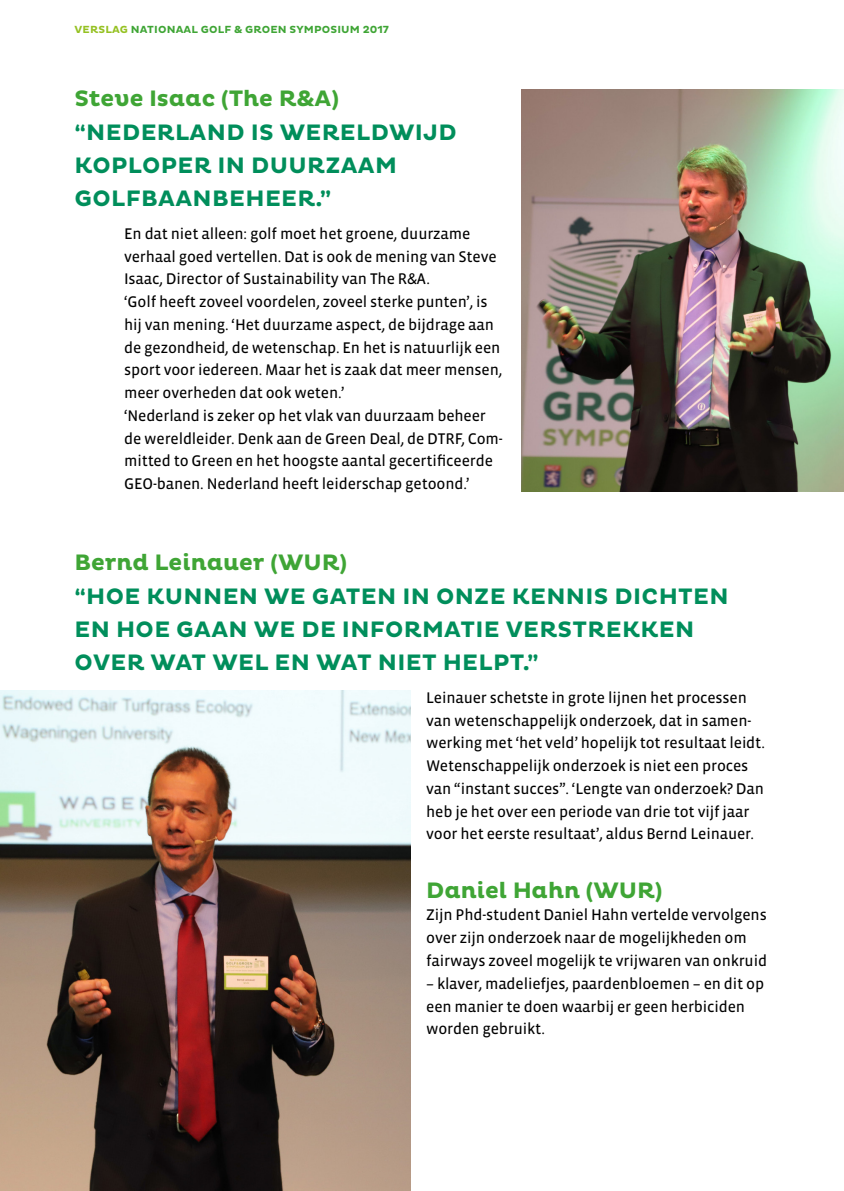
<style>
.page{position:relative;width:844px;height:1191px;background:#fff}
.page>*{position:absolute;margin:0;border:0;box-sizing:border-box;transform-origin:0 0}
.Kop_quote{font:700 22.75px/33.2px "Pluto";letter-spacing:.015em;color:#008e5b}
.Spreker{font:700 22.75px "Pluto";color:#3fa535}
.Broodtekst_inspring{font:15.75px/22.8px "Vista Sans Reg";letter-spacing:-.01em;color:#000}
.Chapeau{font:700 10.5px "Pluto";letter-spacing:.015em;color:#3fa535}
.s1{color:#95c122}
</style>
<div class="page">
<img style="left:521px;top:89px;width:322px;height:402px">
<img style="left:0;top:690px;width:410px;height:501px">
<p class="Chapeau" style="left:74px;top:23px;width:316px"><span class="s1">VERSLAG</span> NATIONAAL GOLF &amp; GROEN SYMPOSIUM 2017</p>
<p class="Spreker" style="left:74px;top:86px;width:266px">Steve Isaac (The R&amp;A)</p>
<p class="Kop_quote" style="left:74px;top:116px;width:384px">“NEDERLAND IS WERELDWIJD<br>KOPLOPER IN DUURZAAM<br>GOLFBAANBEHEER.”</p>
<p class="Broodtekst_inspring" style="left:124px;top:222px;width:374px">En dat niet alleen: golf moet het groene, duurzame verhaal goed vertellen. Dat is ook de mening van Steve<br>Isaac, Director of Sustainability van The R&amp;A.</p>
<p class="Broodtekst_inspring" style="left:124px;top:291px;width:379px">‘Golf heeft zoveel voordelen, zoveel sterke punten’, is hij van mening. ‘Het duurzame aspect, de bijdrage aan de gezondheid, de wetenschap. En het is natuurlijk een sport voor iedereen. Maar het is zaak dat meer mensen, meer overheden dat ook weten.’</p>
<p class="Broodtekst_inspring" style="left:124px;top:404px;width:380px">‘Nederland is zeker op het vlak van duurzaam beheer de wereldleider. Denk aan de Green Deal, de DTRF, Com&shy;mitted to Green en het hoogste aantal gecertificeerde GEO-banen. Nederland heeft leiderschap getoond.’</p>
<p class="Spreker" style="left:74px;top:549px;width:274px">Bernd Leinauer (WUR)</p>
<p class="Kop_quote" style="left:74px;top:580px;width:655px">“HOE KUNNEN WE GATEN IN ONZE KENNIS DICHTEN<br>EN HOE GAAN WE DE INFORMATIE VERSTREKKEN<br>OVER WAT WEL EN WAT NIET HELPT.”</p>
<p class="Broodtekst_inspring" style="left:426px;top:686px;width:340px">Leinauer schetste in grote lijnen het processen van wetenschappelijk onderzoek, dat in samen&shy;werking met ‘het veld’ hopelijk tot resultaat leidt.<br>Wetenschappelijk onderzoek is niet een proces van “instant succes”. ‘Lengte van onderzoek? Dan heb je het over een periode van drie tot vijf jaar voor het eerste resultaat’, aldus Bernd Leinauer.</p>
<p class="Spreker" style="left:426px;top:877px;width:238px">Daniel Hahn (WUR)</p>
<p class="Broodtekst_inspring" style="left:426px;top:904px;width:342px">Zijn Phd-student Daniel Hahn vertelde vervolgens over zijn onderzoek naar de mogelijkheden om fairways zoveel mogelijk te vrijwaren van onkruid</p>
<p class="Broodtekst_inspring" style="left:426px;top:972px;width:339px">– klaver, madeliefjes, paardenbloemen – en dit op een manier te doen waarbij er geen herbiciden worden gebruikt.</p>
</div>
